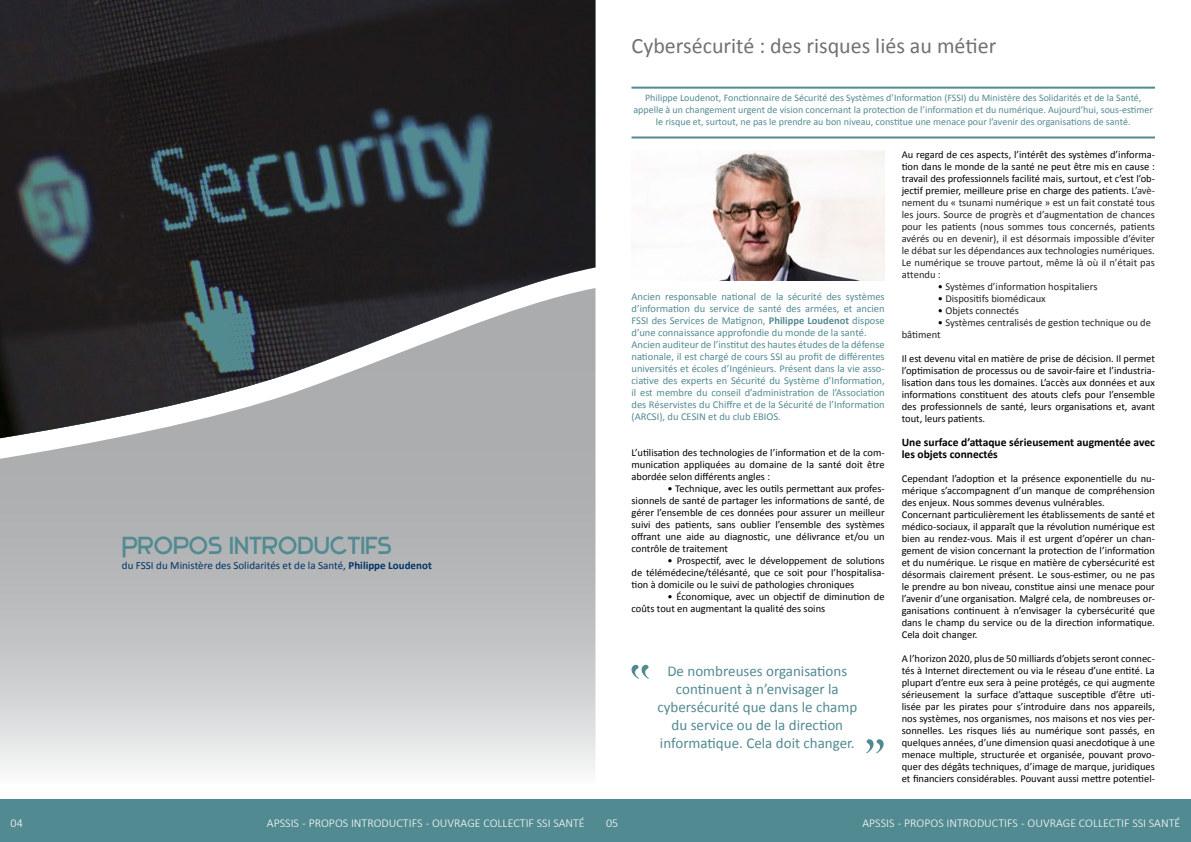
<style>
.page{position:relative;width:1191px;height:842px;background:#fff}
.page>*{position:absolute;margin:0;border:0;box-sizing:border-box;transform-origin:0 0}
.t1{font:24px "Stentiga";color:#528a92}
.t2{font:22px "Calibri";color:#707172}
.t3{font:15px/18px "Calibri";color:#528a92;text-align:center}
.t4{font:300 12px "Calibri";color:#fff}
.t5{font:700 11.5px/12px "Calibri";color:#000}
.t6{font:11px "Calibri";color:#023466}
.t7{font:10.5px/12px "Calibri";color:#000;text-align:justify}
.t8{font:10.5px/12px "Calibri";color:#222;text-align:justify}
.t9{font:10.5px/12px "Calibri";color:#528a92}
.t10{font:10px/12px "Calibri";color:#528a92;text-align:center}
.s1{font-weight:700}
.s2{color:#000}
</style>
<div class="page">
<svg style="left:0;top:440px;width:595px;height:330px;background:#c2c3c4"></svg>
<div style="left:0;top:799px;width:1191px;height:43px;background:#528a92"></div>
<svg style="left:0;top:0;width:595px;height:440px;background:#404245"></svg>
<hr style="left:631px;top:87px;width:524px;height:2px;background:#528a92">
<hr style="left:631px;top:136px;width:524px;height:2px;background:#528a92">
<img style="left:712px;top:151px;width:172px;height:129px">
<svg style="left:631px;top:665px;width:18px;height:14px"></svg>
<svg style="left:866px;top:739px;width:17px;height:14px"></svg>
<h2 class="t2" style="left:631px;top:31px;width:366px">Cybersécurité : des risques liés au métier</h2>
<h1 class="t1" style="left:122px;top:531px;width:271px">Propos introductifs</h1>
<p class="t6" style="left:122px;top:558px;width:311px">du FSSI du Ministère des Solidarités et de la Santé, <span class="s1">Philippe Loudenot</span></p>
<p class="t10" style="left:633px;top:92px;width:521px">Philippe Loudenot, Fonctionnaire de Sécurité des Systèmes d’Information (FSSI) du Ministère des Solidarités et de la Santé, appelle à un changement urgent de vision concernant la protection de l’information et du numérique. Aujourd’hui, sous-estimer le risque et, surtout, ne pas le prendre au bon niveau, constitue une menace pour l’avenir des organisations de santé.</p>
<p class="t9" style="left:631px;top:291px;width:255px">Ancien responsable national de la sécurité des systèmes d’information du service de santé des armées, et ancien FSSI des Services de Matignon, <span class="s1">Philippe Loudenot</span> dispose d’une connaissance approfondie du monde de la santé.<br>Ancien auditeur de l’institut des hautes études de la défense nationale, il est chargé de cours SSI au profit de différentes universités et écoles d’Ingénieurs. Présent dans la vie asso&shy;ciative des experts en Sécurité du Système d’Information, il est membre du conseil d’administration de l’Association des Réservistes du Chiffre et de la Sécurité de l’Information (ARCSI), du CESIN et du club EBIOS.</p>
<p class="t7" style="left:631px;top:447px;width:255px">L’utilisation des technologies de l’information et de la com&shy;munication appliquées au domaine de la santé doit être abordée selon différents angles :</p>
<p class="t7" style="left:631px;top:483px;width:255px;text-indent:36px">• Technique, avec les outils permettant aux profes&shy;sionnels de santé de partager les informations de santé, de gérer l’ensemble de ces données pour assurer un meilleur suivi des patients, sans oublier l’ensemble des systèmes offrant une aide au diagnostic, une délivrance et/ou un contrôle de traitement</p>
<p class="t7" style="left:631px;top:555px;width:255px;text-indent:36px">• Prospectif, avec le développement de solutions de télémédecine/télésanté, que ce soit pour l’hospitalisa&shy;tion à domicile ou le suivi de pathologies chroniques</p>
<p class="t7" style="left:631px;top:591px;width:255px;text-indent:36px">• Économique, avec un objectif de diminution de coûts tout en augmentant la qualité des soins</p>
<h3 class="t3" style="left:657px;top:662px;width:201px">De nombreuses organisations continuent à n’envisager la cybersécurité que dans le champ du service ou de la direction informatique. Cela doit changer.</h3>
<p class="t8" style="left:901px;top:148px;width:255px"><span class="s2">Au regard de ces aspects, l’intérêt des systèmes d’informa&shy;tion dans le monde de la santé ne peut être mis en cause : travail des professionnels facilité mais, surtout, et c’est l’ob&shy;jectif premier, meilleure prise en charge des patients.</span> L’avè&shy;nement du « tsunami numérique » est un fait constaté tous les jours. Source de progrès et d’augmentation de chances pour les patients (nous sommes tous concernés, patients avérés ou en devenir), il est désormais impossible d’éviter le débat sur les dépendances aux technologies numériques.<br>Le numérique se trouve partout, même là où il n’était pas attendu :</p>
<p class="t8" style="left:937px;top:280px;width:161px"><span class="s2">•</span> Systèmes d’information hospitaliers</p>
<p class="t8" style="left:937px;top:292px;width:109px"><span class="s2">•</span> Dispositifs biomédicaux</p>
<p class="t8" style="left:937px;top:304px;width:83px"><span class="s2">•</span> Objets connectés</p>
<p class="t8" style="left:901px;top:316px;width:251px;text-indent:36px"><span class="s2">•</span> Systèmes centralisés de gestion technique ou de bâtiment</p>
<p class="t7" style="left:901px;top:352px;width:255px">Il est devenu vital en matière de prise de décision. Il permet l’optimisation de processus ou de savoir-faire et l’industria&shy;lisation dans tous les domaines. L’accès aux données et aux informations constituent des atouts clefs pour l’ensemble des professionnels de santé, leurs organisations et, avant tout, leurs patients.</p>
<p class="t5" style="left:901px;top:436px;width:255px">Une surface d’attaque sérieusement augmentée avec les objets connectés</p>
<p class="t7" style="left:901px;top:472px;width:255px;text-align:left">Cependant l’adoption et la présence exponentielle du nu&shy;mérique s’accompagnent d’un manque de compréhension des enjeux. Nous sommes devenus vulnérables.<br>Concernant particulièrement les établissements de santé et médico-sociaux, il apparaît que la révolution numérique est bien au rendez-vous. Mais il est urgent d’opérer un chan&shy;gement de vision concernant la protection de l’information et du numérique. Le risque en matière de cybersécurité est désormais clairement présent. Le sous-estimer, ou ne pas le prendre au bon niveau, constitue ainsi une menace pour l’avenir d’une organisation. Malgré cela, de nombreuses or&shy;ganisations continuent à n’envisager la cybersécurité que dans le champ du service ou de la direction informatique.<br>Cela doit changer.</p>
<p class="t7" style="left:901px;top:652px;width:255px">A l’horizon 2020, plus de 50 milliards d’objets seront connec&shy;tés à Internet directement ou via le réseau d’une entité. La plupart d’entre eux sera à peine protégés, ce qui augmente sérieusement la surface d’attaque susceptible d’être uti&shy;lisée par les pirates pour s’introduire dans nos appareils, nos systèmes, nos organismes, nos maisons et nos vies per&shy;sonnelles. Les risques liés au numérique sont passés, en quelques années, d’une dimension quasi anecdotique à une menace multiple, structurée et organisée, pouvant provo&shy;quer des dégâts techniques, d’image de marque, juridiques et financiers considérables. Pouvant aussi mettre potentiel-</p>
<p class="t4" style="left:11px;top:816px;width:14px">04</p>
<p class="t4" style="left:267px;top:816px;width:319px">APSSIS - PROPOS INTRODUCTIFS - OUVRAGE COLLECTIF SSI SANTÉ</p>
<p class="t4" style="left:606px;top:816px;width:14px">05</p>
<p class="t4" style="left:862px;top:816px;width:319px">APSSIS - PROPOS INTRODUCTIFS - OUVRAGE COLLECTIF SSI SANTÉ</p>
</div>
